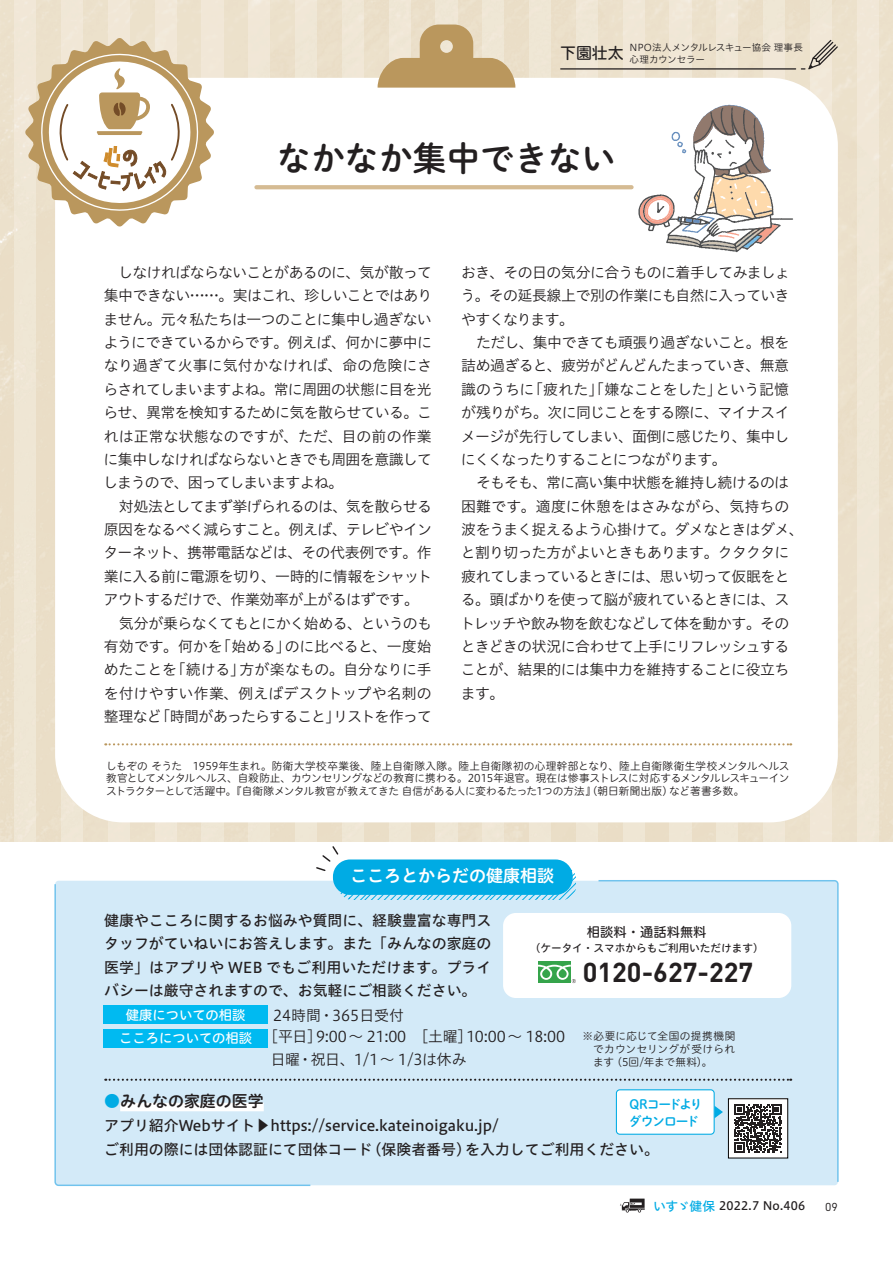
<style>
.page{position:relative;width:893px;height:1263px;background:#fff}
.page>*{position:absolute;margin:0;border:0;box-sizing:border-box;transform-origin:0 0}
.t1{font:33.9px "P Shuei M Go Std B 90 pv RKSJ H";color:#231f20}
.t2{font:700 27.15px "DINOT";color:#231f20}
.t3{font:16.95px "Hiragino UD Sans R Std W6 90 pv RKSJ H";color:#fff}
.t4{font:15.9px "Hiragino UD Sans R Std W6 90 pv RKSJ H";color:#231f20}
.t5{font:15.9px "Hiragino UD Sans R Std W5 90 pv RKSJ H";color:#231f20}
.t6{font:14.85px/23.4px "Hiragino UD Sans Std W3 90 pv RKSJ H";letter-spacing:-.04em;color:#231f20;text-align:justify}
.t7{font:14.85px/23.4px "Hiragino UD Sans Std W5 90 pv RKSJ H";color:#231f20;text-align:justify}
.t8{font:14.85px/20.9px "Hiragino UD Sans Std W3 90 pv RKSJ H";letter-spacing:-.01em;color:#231f20}
.t9{font:14.85px "Hiragino UD Sans Std W3 90 pv RKSJ H";color:#231f20}
.t10{font:14.85px "Hiragino UD Sans Std W3 90 pv RKSJ H";letter-spacing:-.005em;color:#231f20}
.t11{font:14.85px "Hiragino UD Sans Std W3 90 pv RKSJ H";letter-spacing:.01em;color:#231f20}
.t12{font:13.35px/23.5px "Hiragino UD Sans R Std W5 90 pv RKSJ H";color:#fff;text-align:center}
.t13{font:13.35px "Hiragino UD Sans R Std W5 90 pv RKSJ H";color:#231f20}
.t14{font:12.75px/17px "P Shuei M Go Std B 90 pv RKSJ H";letter-spacing:-.09em;color:#00abe4}
.t15{font:11.7px "Hiragino UD Sans Std N W5 90 pv RKSJ H";letter-spacing:.025em;color:#231f20}
.t16{font:11.7px "Gidole";color:#231f20}
.t17{font:10.65px/12.8px "Hiragino UD Sans R Std W3 90 pv RKSJ H";letter-spacing:.01em;color:#231f20;text-align:justify}
.t18{font:10.65px "Hiragino UD Sans R Std W5 90 pv RKSJ H";color:#231f20}
.t19{font:9.6px/11.7px "Hiragino UD Sans Std W3 90 pv RKSJ H";letter-spacing:-.02em;color:#231f20}
.s1{color:#00abe4}
.s2{font-family:"Midashi Go Pro MB31 90 pv RKSJ H"}
.s3{font-size:12.75px;color:#00abe4}
</style>
<div class="page">
<div style="left:55px;top:881px;width:782px;height:304px;background:#d3eaf8;border-radius:3px"></div>
<svg style="left:54px;top:883px;width:258px;height:303px"></svg>
<svg style="left:597px;top:880px;width:242px;height:303px"></svg>
<div style="left:616px;top:1090px;width:98px;height:44px;background:#fff;border-radius:3px"></div>
<div style="left:616px;top:1089px;width:98px;height:46px;border:1px solid #00abe4;border-radius:3px"></div>
<img style="left:0;top:0;width:892px;height:842px">
<div style="left:15px;top:0;width:21px;height:842px;background:#efe7d5"></div>
<div style="left:61px;top:0;width:22px;height:842px;background:#f0e7d6"></div>
<img style="left:108px;top:0;width:21px;height:842px">
<img style="left:155px;top:0;width:21px;height:842px">
<div style="left:202px;top:0;width:21px;height:842px;background:#f1e7d7"></div>
<div style="left:249px;top:0;width:21px;height:842px;background:#f1e7d6"></div>
<div style="left:295px;top:0;width:22px;height:842px;background:#efe7d6"></div>
<div style="left:342px;top:0;width:21px;height:842px;background:#efe7d6"></div>
<img style="left:389px;top:0;width:21px;height:842px">
<img style="left:436px;top:0;width:21px;height:842px">
<img style="left:482px;top:0;width:22px;height:842px">
<div style="left:529px;top:0;width:21px;height:842px;background:#efe6d5"></div>
<div style="left:576px;top:0;width:21px;height:842px;background:#efe7d6"></div>
<div style="left:623px;top:0;width:21px;height:842px;background:#f1e7d6"></div>
<div style="left:669px;top:0;width:22px;height:842px;background:#f1e7d6"></div>
<div style="left:716px;top:0;width:22px;height:842px;background:#efe7d6"></div>
<div style="left:763px;top:0;width:21px;height:842px;background:#f0e7d6"></div>
<div style="left:810px;top:0;width:21px;height:842px;background:#f1e7d7"></div>
<div style="left:857px;top:0;width:21px;height:842px;background:#efe7d6"></div>
<div style="left:55px;top:78px;width:782px;height:744px;background:#fff;border-radius:68px"></div>
<svg style="left:377px;top:25px;width:138px;height:63px;background:#ceb58b"></svg>
<svg style="left:25px;top:38px;width:189px;height:189px"></svg>
<svg style="left:256px;top:185px;width:375px;height:4px"></svg>
<hr style="left:560px;top:68px;width:235px;height:2px;background:#231f20">
<svg style="left:801px;top:39px;width:38px;height:31px"></svg>
<div style="left:120px;top:1103px;width:144px;height:8px;background:#fff"></div>
<div style="left:104px;top:1005px;width:164px;height:19px;background:#00baf1"></div>
<div style="left:104px;top:1029px;width:164px;height:19px;background:#00baf1"></div>
<svg style="left:105px;top:1079px;width:686px;height:2px"></svg>
<svg style="left:105px;top:743px;width:686px;height:2px"></svg>
<div style="left:503px;top:913px;width:288px;height:85px;background:#fff;border-radius:13px"></div>
<div style="left:728px;top:1099px;width:59px;height:59px;background:#fff"></div>
<svg style="left:734px;top:1105px;width:48px;height:47px"></svg>
<div style="left:538px;top:961px;width:33px;height:22px;background:#35a44b"></div>
<svg style="left:538px;top:965px;width:38px;height:18px"></svg>
<svg style="left:714px;top:1106px;width:9px;height:12px"></svg>
<svg style="left:315px;top:846px;width:261px;height:54px"></svg>
<svg style="left:638px;top:105px;width:155px;height:147px"></svg>
<svg style="left:620px;top:1199px;width:24px;height:14px"></svg>
<p class="t5" style="left:560px;top:47px;width:65px">下園壮太</p>
<p class="t19" style="left:629px;top:43px;width:175px">NPO法人メンタルレスキュー協会 理事長心理カウンセラー</p>
<h1 class="t1" style="left:277px;top:145px;width:340px">なかなか集中できない</h1>
<p class="t6" style="left:103px;top:263px;width:330px;text-indent:15px">しなければならないことがあるのに、気が散って集中できない……。実はこれ、珍しいことではありません。元々私たちは一つのことに集中し過ぎないようにできているからです。例えば、何かに夢中になり過ぎて火事に気付かなければ、命の危険にさらされてしまいますよね。常に周囲の状態に目を光らせ、異常を検知するために気を散らせている。これは正常な状態なのですが、ただ、目の前の作業に集中しなければならないときでも周囲を意識してしまうので、困ってしまいますよね。</p>
<p class="t6" style="left:119px;top:496px;width:314px">対処法としてまず挙げられるのは、気を散らせる</p>
<p class="t6" style="left:104px;top:520px;width:329px">原因をなるべく減らすこと。例えば、テレビやイン</p>
<p class="t6" style="left:104px;top:543px;width:330px">ターネット、携帯電話などは、その代表例です。作</p>
<p class="t6" style="left:104px;top:567px;width:330px">業に入る前に電源を切り、一時的に情報をシャット</p>
<p class="t6" style="left:104px;top:590px;width:317px">アウトするだけで、作業効率が上がるはずです。</p>
<p class="t6" style="left:119px;top:613px;width:315px">気分が乗らなくてもとにかく始める、というのも</p>
<p class="t9" style="left:104px;top:641px;width:329px">有効です。何かを「始める」のに比べると、一度始</p>
<p class="t10" style="left:104px;top:664px;width:329px">めたことを「続ける」方が楽なもの。自分なりに手</p>
<p class="t11" style="left:104px;top:688px;width:330px">を付けやすい作業、例えばデスクトップや名刺の</p>
<p class="t6" style="left:104px;top:707px;width:329px">整理など「時間があったらすること」リストを作って</p>
<p class="t6" style="left:461px;top:263px;width:330px">おき、その日の気分に合うものに着手してみましょう。その延長線上で別の作業にも自然に入っていきやすくなります。</p>
<p class="t6" style="left:461px;top:333px;width:330px;text-indent:15px">ただし、集中できても頑張り過ぎないこと。根を詰め過ぎると、疲労がどんどんたまっていき、無意識のうちに「疲れた」「嫌なことをした」という記憶が残りがち。次に同じことをする際に、マイナスイメージが先行してしまい、面倒に感じたり、集中しにくくなったりすることにつながります。</p>
<p class="t6" style="left:460px;top:473px;width:345px;text-align:left;text-indent:16px">そもそも、常に高い集中状態を維持し続けるのは困難です。適度に休憩をはさみながら、気持ちの波をうまく捉えるよう心掛けて。ダメなときはダメ、と割り切った方がよいときもあります。クタクタに疲れてしまっているときには、思い切って仮眠をとる。頭ばかりを使って脳が疲れているときには、ストレッチや飲み物を飲むなどして体を動かす。そのときどきの状況に合わせて上手にリフレッシュすることが、結果的には集中力を維持することに役立ちます。</p>
<p class="t17" style="left:106px;top:761px;width:684px">しもぞの そうた　1959年生まれ。防衛大学校卒業後、陸上自衛隊入隊。陸上自衛隊初の心理幹部となり、陸上自衛隊衛生学校メンタルヘルス教官としてメンタルヘルス、自殺防止、カウンセリングなどの教育に携わる。2015年退官。現在は惨事ストレスに対応するメンタルレスキューインストラクターとして活躍中。『自衛隊メンタル教官が教えてきた 自信がある人に変わるたった1つの方法』（朝日新聞出版）など著書多数。</p>
<p class="t3" style="left:350px;top:870px;width:206px">こころとからだの健康相談</p>
<p class="t7" style="left:104px;top:911px;width:388px">健康やこころに関するお悩みや質問に、経験豊富な専門スタッフがていねいにお答えします。また「みんなの家庭の医学」はアプリや WEB でもご利用いただけます。プライバシーは厳守されますので、お気軽にご相談ください。</p>
<p class="t13" style="left:587px;top:927px;width:121px">相談料・通話料無料</p>
<p class="t18" style="left:529px;top:944px;width:235px">（ケータイ・スマホからもご利用いただけます）</p>
<h2 class="t2" style="left:582px;top:962px;width:172px">0120-627-227</h2>
<p class="t12" style="left:119px;top:1005px;width:134px">健康についての相談こころについての相談</p>
<p class="t8" style="left:263px;top:1007px;width:318px;text-indent:10px">24時間・365日受付<br>［平日］9:00～ 21:00　［土曜］10:00～ 18:00　</p>
<p class="t6" style="left:271px;top:1050px;width:197px">日曜・祝日、1/1～ 1/3は休み</p>
<p class="t17" style="left:593px;top:1031px;width:144px;text-indent:-11px">※必要に応じて全国の提携機関でカウンセリングが受けられます （5回/年まで無料）。</p>
<p class="t4" style="left:104px;top:1095px;width:161px"><span class="s1">●</span>みんなの家庭の医学</p>
<p class="t14" style="left:628px;top:1097px;width:75px">QRコードよりダウンロード</p>
<p class="t7" style="left:104px;top:1116px;width:556px">アプリ紹介Webサイト<span class="s2">▶</span>https://service.kateinoigaku.jp/<br>ご利用の際には団体認証にて団体コード（保険者番号）を入力してご利用ください。</p>
<p class="t15" style="left:653px;top:1202px;width:154px"><span class="s3">いすゞ健保</span> 2022.7 No.406</p>
<p class="t16" style="left:825px;top:1200px;width:14px">09</p>
</div>
